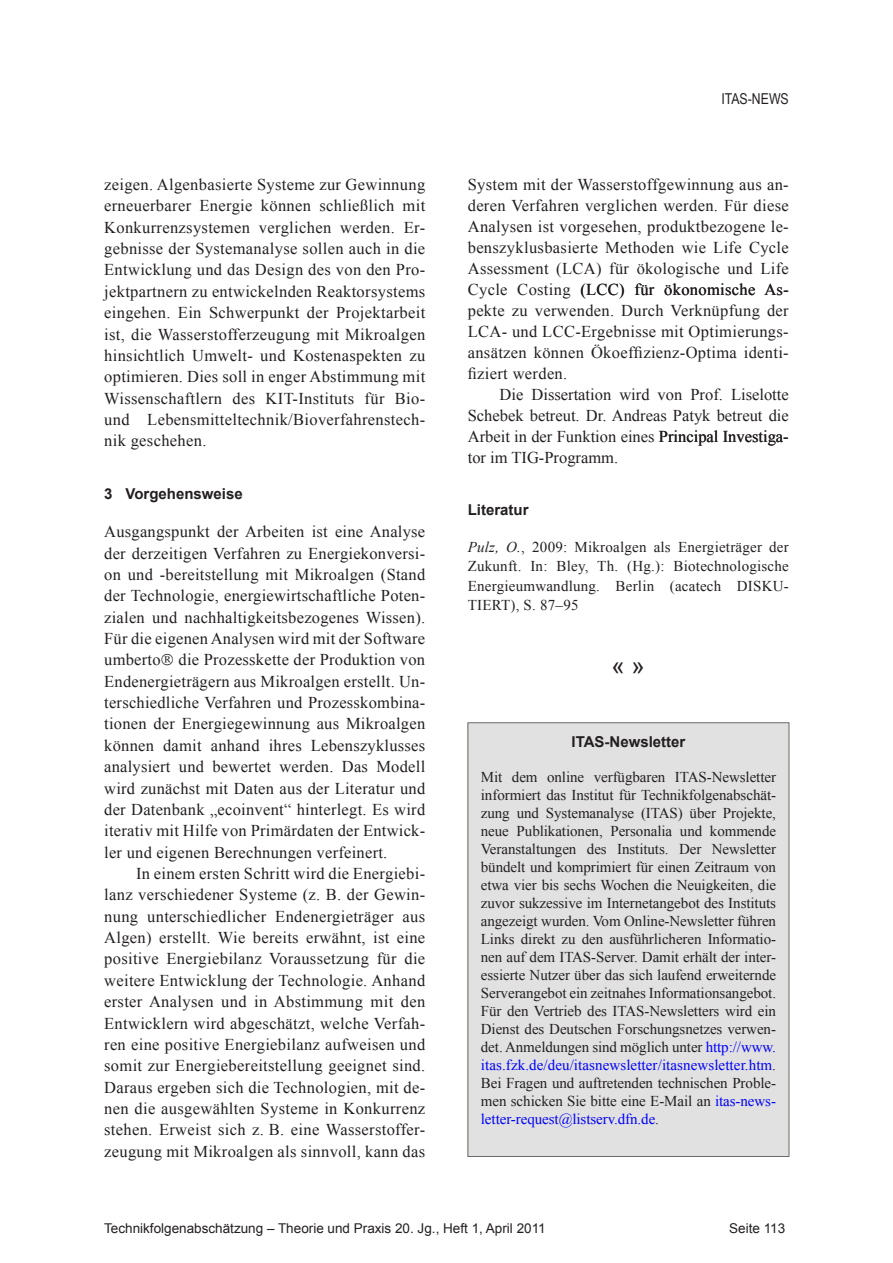
<style>
.page{position:relative;width:893px;height:1263px;background:#fff}
.page>*{position:absolute;margin:0;border:0;box-sizing:border-box;transform-origin:0 0}
.Häkchen{font:24px "Arial";color:#231f20}
.Text{font:16.5px/21.3px "Times New Roman";letter-spacing:.02em;color:#231f20;text-align:justify}
.Texteinzug{font:16.5px/21.3px "Times New Roman";letter-spacing:.02em;color:#231f20;text-align:justify}
.Text-2{font:15px/18px "Times New Roman";letter-spacing:-.005em;color:#231f20;text-align:justify}
.Literaturtext{font:15px/19.5px "Times New Roman";letter-spacing:.015em;color:#231f20;text-align:justify}
.Ü_1{font:700 15px "Arial";color:#231f20}
.Ü_fett{font:700 15px "Arial";color:#231f20}
.t1{font:15px "Arial Narrow";color:#231f20}
.Kontakt_Literatur{font:700 15px "Arial";color:#231f20}
.t2{font:13.5px "Arial";color:#231f20}
.s1{font-style:italic}
.s2{color:#00f}
</style>
<div class="page">
<div style="left:468px;top:723px;width:321px;height:433px;background:#e1e1e1"></div>
<div style="left:468px;top:722px;width:321px;height:435px;border:1px solid #6a6968"></div>
<p class="Text" style="left:104px;top:174px;width:323px">zeigen. Algenbasierte Systeme zur Gewinnung erneuerbarer Energie können schließlich mit Konkurrenzsystemen verglichen werden. Er&shy;gebnisse der Systemanalyse sollen auch in die Entwicklung und das Design des von den Pro&shy;jektpartnern zu entwickelnden Reaktorsystems eingehen. Ein Schwerpunkt der Projektarbeit ist, die Wasserstofferzeugung mit Mikroalgen hinsichtlich Umwelt- und Kostenaspekten zu optimieren. Dies soll in enger Abstimmung mit Wissenschaftlern des KIT-Instituts für Bio&shy;und Lebensmitteltechnik/Bioverfahrenstech&shy;nik geschehen.</p>
<p class="Ü_1" style="left:104px;top:483px;width:140px">3 Vorgehensweise</p>
<p class="Text" style="left:104px;top:521px;width:323px">Ausgangspunkt der Arbeiten ist eine Analyse der derzeitigen Verfahren zu Energiekonversi&shy;on und -bereitstellung mit Mikroalgen (Stand der Technologie, energiewirtschaftliche Poten&shy;zialen und nachhaltigkeitsbezogenes Wissen).<br>Für die eigenen Analysen wird mit der Software umberto die Prozesskette der Produktion von Endenergieträgern aus Mikroalgen erstellt. Un&shy;terschiedliche Verfahren und Prozesskombina&shy;tionen der Energiegewinnung aus Mikroalgen können damit anhand ihres Lebenszyklusses analysiert und bewertet werden. Das Modell wird zunächst mit Daten aus der Literatur und der Datenbank „ecoinvent“ hinterlegt. Es wird iterativ mit Hilfe von Primärdaten der Entwick&shy;ler und eigenen Berechnungen verfeinert.</p>
<p class="Texteinzug" style="left:104px;top:862px;width:323px;text-indent:32px">In einem ersten Schritt wird die Energiebi&shy;lanz verschiedener Systeme (z. B. der Gewin&shy;nung unterschiedlicher Endenergieträger aus Algen) erstellt. Wie bereits erwähnt, ist eine positive Energiebilanz Voraussetzung für die weitere Entwicklung der Technologie. Anhand erster Analysen und in Abstimmung mit den Entwicklern wird abgeschätzt, welche Verfah&shy;ren eine positive Energiebilanz aufweisen und somit zur Energiebereitstellung geeignet sind.<br>Daraus ergeben sich die Technologien, mit de&shy;nen die ausgewählten Systeme in Konkurrenz stehen. Erweist sich z. B. eine Wasserstoffer&shy;zeugung mit Mikroalgen als sinnvoll, kann das</p>
<p class="t1" style="left:721px;top:88px;width:69px">ITAS-NEWS</p>
<p class="Texteinzug" style="left:468px;top:174px;width:323px">System mit der Wasserstoffgewinnung aus an&shy;deren Verfahren verglichen werden. Für diese Analysen ist vorgesehen, produktbezogene le&shy;benszyklusbasierte Methoden wie Life Cycle Assessment (LCA) für ökologische und Life Cycle Costing (LCC) für ökonomische As&shy;pekte zu verwenden. Durch Verknüpfung der LCA- und LCC-Ergebnisse mit Optimierungs&shy;ansätzen können Ökoeffizienz-Optima identi&shy;fiziert werden.</p>
<p class="Texteinzug" style="left:468px;top:384px;width:323px;text-indent:32px">Die Dissertation wird von Prof. Liselotte Schebek betreut. Dr. Andreas Patyk betreut die Arbeit in der Funktion eines Principal Investiga&shy;tor im TIG-Programm.</p>
<p class="Kontakt_Literatur" style="left:468px;top:500px;width:62px">Literatur</p>
<p class="Literaturtext" style="left:468px;top:537px;width:323px"><span class="s1">Pulz, O.</span>, 2009: Mikroalgen als Energieträger der Zukunft. In: Bley, Th. (Hg.): Biotechnologische Energieumwandlung. Berlin (acatech DISKU-TIERT), S. 87–95</p>
<p class="Häkchen" style="left:612px;top:650px;width:35px">« »</p>
<p class="Ü_fett" style="left:571px;top:731px;width:115px">ITAS-Newsletter</p>
<p class="Text-2" style="left:481px;top:767px;width:297px">Mit dem online verfügbaren ITAS-Newsletter informiert das Institut für Technikfolgenabschät&shy;zung und Systemanalyse (ITAS) über Projekte, neue Publikationen, Personalia und kommende Veranstaltungen des Instituts. Der Newsletter bündelt und komprimiert für einen Zeitraum von etwa vier bis sechs Wochen die Neuigkeiten, die zuvor sukzessive im Internetangebot des Instituts angezeigt wurden. Vom Online-Newsletter führen Links direkt zu den ausführlicheren Informatio&shy;nen auf dem ITAS-Server. Damit erhält der inter&shy;essierte Nutzer über das sich laufend erweiternde Serverangebot ein zeitnahes Informationsangebot.<br>Für den Vertrieb des ITAS-Newsletters wird ein Dienst des Deutschen Forschungsnetzes verwen&shy;det. Anmeldungen sind möglich unter <span class="s2">http://www. itas.fzk.de/deu/itasnewsletter/itasnewsletter.htm</span>.<br>Bei Fragen und auftretenden technischen Proble&shy;men schicken Sie bitte eine E-Mail an <span class="s2">itas-news&shy;letter-request@listserv.dfn.de</span>.</p>
<p class="t2" style="left:104px;top:1219px;width:443px">Technikfolgenabschätzung – Theorie und Praxis 20. Jg., Heft 1, April 2011</p>
<p class="t2" style="left:729px;top:1219px;width:58px">Seite 113</p>
</div>
